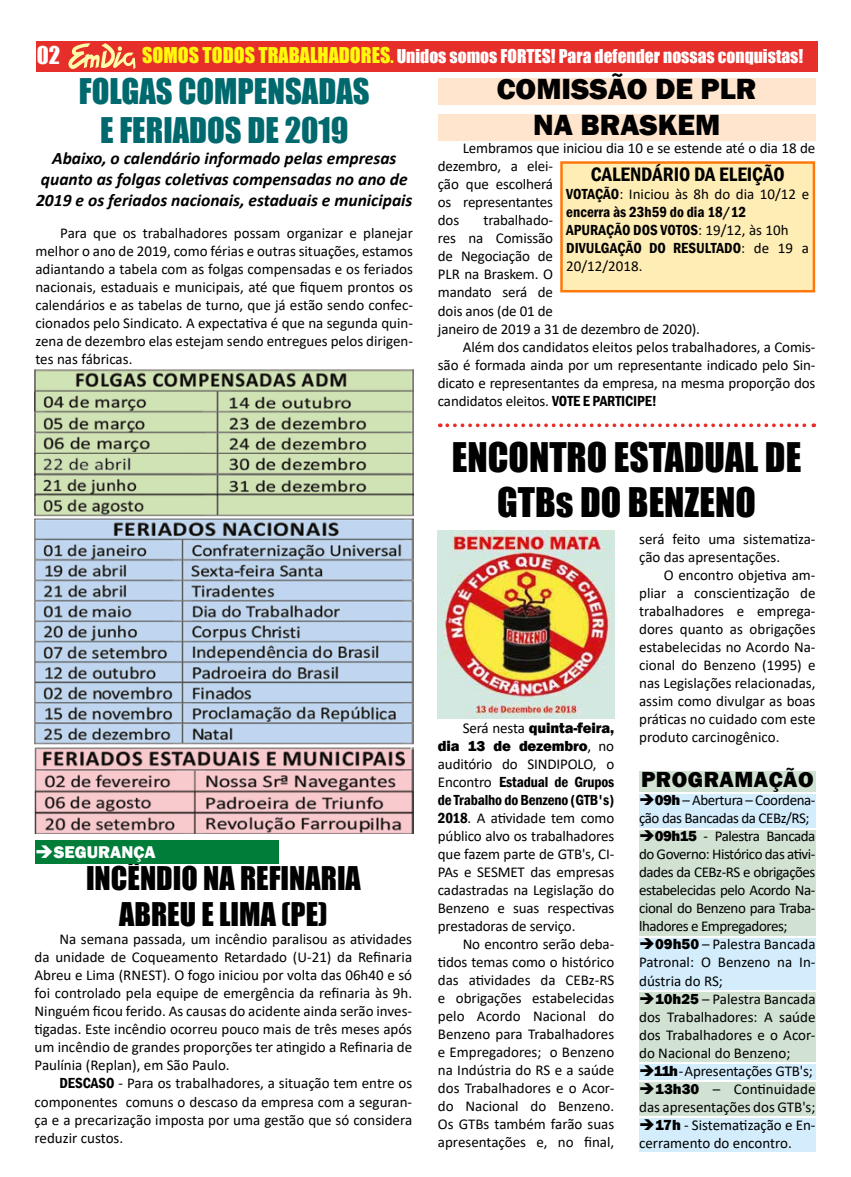
<style>
.page{position:relative;width:851px;height:1177px;background:#fff}
.page>*{position:absolute;margin:0;border:0;box-sizing:border-box;transform-origin:0 0}
.t1{font:37.5px/45px "Impact";color:#000;text-align:center}
.t2{font:32.5px/39px "Impact";color:#00696d;text-align:center}
.t3{font:30px/36px "Impact";color:#000;text-align:center}
.t4{font:800 30px/36px "Franklin Gothic";color:#000;text-align:center}
.t5{font:800 22.5px "Franklin Gothic";letter-spacing:.02em;color:#000}
.t6{font:22.5px "Impact";color:#fff}
.t7{font:600 condensed 20px "Franklin Gothic";color:#000}
.t8{font:italic 700 17.5px/21px "Calibri";color:#000;text-align:center}
.t9{font:17.5px "Impact";color:#fff}
.t10{font:800 17.5px "Franklin Gothic";color:#fff}
.t11{font:15px/18px "Calibri";letter-spacing:-.01em;color:#000;text-align:justify}
.t12{font:600 condensed 15px/18px "Franklin Gothic";color:#000}
.t13{font:15px/18px "Calibri";letter-spacing:-.03em;color:#000}
.t14{font:800 15px/18px "Franklin Gothic";letter-spacing:-.01em;color:#000;text-align:right}
.s1{font-size:20px;color:#fffa0a}
.s2{color:#fffa0a}
.s3{font-family:"Franklin Gothic";font-weight:600;font-stretch:condensed}
.s4{font-family:"Calibri";font-weight:400;font-stretch:normal}
.s5{font-family:"Calibri";font-weight:400}
.s6{font-family:"Franklin Gothic";font-weight:800}
</style>
<div class="page">
<div style="left:438px;top:78px;width:377px;height:27px;background:#ffe4ce"></div>
<div style="left:438px;top:114px;width:377px;height:27px;background:#ffe4ce"></div>
<div style="left:36px;top:41px;width:781px;height:30px;background:#e62e2a"></div>
<svg style="left:68px;top:43px;width:67px;height:26px"></svg>
<div style="left:561px;top:162px;width:252px;height:129px;background:#ffedb6"></div>
<div style="left:560px;top:161px;width:255px;height:131px;border:2px solid #ff780a"></div>
<svg style="left:447px;top:423px;width:367px;height:4px"></svg>
<img style="left:438px;top:530px;width:176px;height:188px">
<div style="left:35px;top:840px;width:243px;height:24px;background:#007d38"></div>
<img style="left:35px;top:369px;width:378px;height:464px">
<div style="left:639px;top:771px;width:176px;height:20px;background:#d1e2d3"></div>
<div style="left:639px;top:793px;width:176px;height:34px;background:#d4edfc"></div>
<div style="left:639px;top:829px;width:176px;height:106px;background:#d1e2d3"></div>
<div style="left:639px;top:937px;width:176px;height:52px;background:#d4edfc"></div>
<div style="left:639px;top:991px;width:176px;height:70px;background:#d1e2d3"></div>
<div style="left:639px;top:1063px;width:176px;height:16px;background:#d4edfc"></div>
<div style="left:639px;top:1081px;width:176px;height:34px;background:#d1e2d3"></div>
<div style="left:639px;top:1117px;width:176px;height:34px;background:#d4edfc"></div>
<h3 class="t6" style="left:37px;top:38px;width:25px">02</h3>
<p class="t9" style="left:142px;top:42px;width:662px"><span class="s1">SOMOS TODOS TRABALHADORES</span><span class="s2">.</span> Unidos somos FORTES! Para defender nossas conquistas!</p>
<h2 class="t2" style="left:79px;top:70px;width:292px">FOLGAS COMPENSADAS<br>E FERIADOS DE 2019</h2>
<p class="t8" style="left:36px;top:147px;width:378px">Abaixo, o calendário informado pelas empresas quanto as folgas coletivas compensadas no ano de<br>2019 e os feriados nacionais, estaduais e municipais</p>
<p class="t11" style="left:35px;top:223px;width:379px;text-indent:25px">Para que os trabalhadores possam organizar e planejar melhor o ano de 2019, como férias e outras situações, estamos adiantando a tabela com as folgas compensadas e os feriados nacionais, estaduais e municipais, até que fiquem prontos os calendários e as tabelas de turno, que já estão sendo confec&shy;cionados pelo Sindicato. A expectativa é que na segunda quin&shy;zena de dezembro elas estejam sendo entregues pelos dirigen&shy;tes nas fábricas.</p>
<p class="t10" style="left:35px;top:840px;width:122px">➔SEGURANÇA</p>
<h3 class="t3" style="left:86px;top:859px;width:276px">INCÊNDIO NA REFINARIA<br>ABREU E LIMA (PE)</h3>
<p class="t11" style="left:35px;top:930px;width:379px;text-indent:25px">Na semana passada, um incêndio paralisou as atividades da unidade de Coqueamento Retardado (U-21) da Refinaria Abreu e Lima (RNEST). O fogo iniciou por volta das 06h40 e só foi controlado pela equipe de emergência da refinaria às 9h.<br>Ninguém ficou ferido. As causas do acidente ainda serão inves&shy;tigadas. Este incêndio ocorreu pouco mais de três meses após um incêndio de grandes proporções ter atingido a Refinaria de Paulínia (Replan), em São Paulo.</p>
<p class="t11" style="left:35px;top:1074px;width:379px;text-indent:25px"><span class="s3">DESCASO</span> - Para os trabalhadores, a situação tem entre os componentes comuns o descaso da empresa com a seguran&shy;ça e a precarização imposta por uma gestão que só considera reduzir custos.</p>
<h3 class="t4" style="left:496px;top:71px;width:261px">COMISSÃO DE PLR<br>NA BRASKEM</h3>
<p class="t11" style="left:438px;top:139px;width:379px;text-align:left;text-indent:25px">Lembramos que iniciou dia 10 e se estende até o dia 18 de dezembro, a elei-<br>ção que escolherá<br>os representantes<br>dos</p>
<h3 class="t7" style="left:590px;top:161px;width:195px">CALENDÁRIO DA ELEIÇÃO</h3>
<p class="t11" style="left:566px;top:185px;width:244px"><span class="s3">VOTAÇÃO</span>: Iniciou às 8h do dia 10/12 e</p>
<p class="t12" style="left:566px;top:203px;width:244px">encerra às 23h59 do dia 18/12<br>APURAÇÃO DOS VOTOS<span class="s4">: 19/12, às 10h<br></span>DIVULGAÇÃO DO RESULTADO<span class="s4">: de 19 a</span></p>
<p class="t11" style="left:566px;top:257px;width:78px">20/12/2018.</p>
<p class="t11" style="left:483px;top:211px;width:71px">trabalhado-</p>
<p class="t11" style="left:438px;top:229px;width:117px">res na Comissão</p>
<p class="t11" style="left:438px;top:247px;width:117px">de Negociação de</p>
<p class="t11" style="left:438px;top:265px;width:117px">PLR na Braskem. O</p>
<p class="t11" style="left:438px;top:283px;width:117px">mandato será de</p>
<p class="t11" style="left:438px;top:301px;width:117px">dois anos (de 01 de</p>
<p class="t11" style="left:438px;top:319px;width:263px">janeiro de 2019 a 31 de dezembro de 2020).</p>
<p class="t11" style="left:462px;top:337px;width:354px">Além dos candidatos eleitos pelos trabalhadores, a Comis-</p>
<p class="t11" style="left:438px;top:355px;width:379px">são é formada ainda por um representante indicado pelo Sin-</p>
<p class="t11" style="left:438px;top:373px;width:379px">dicato e representantes da empresa, na mesma proporção dos</p>
<p class="t11" style="left:438px;top:391px;width:220px">candidatos eleitos. <span class="s3">VOTE E PARTICIPE!</span></p>
<h1 class="t1" style="left:451px;top:434px;width:351px">ENCONTRO ESTADUAL DE<br>GTBs DO BENZENO</h1>
<p class="t14" style="left:438px;top:719px;width:178px"><span class="s5">Será nesta</span> quinta-feira, dia 13 de dezembro<span class="s5">, no</span></p>
<p class="t11" style="left:438px;top:754px;width:178px">auditório do SINDIPOLO, o</p>
<p class="t12" style="left:438px;top:773px;width:178px"><span class="s4">Encontro</span> Estadual de Grupos de Trabalho do Benzeno (GTB's)</p>
<p class="t11" style="left:438px;top:808px;width:178px"><span class="s3">2018</span>. A atividade tem como público alvo os trabalhadores que fazem parte de GTB's, CI-PAs e SESMET das empresas cadastradas na Legislação do Benzeno e suas respectivas prestadoras de serviço.</p>
<p class="t11" style="left:438px;top:934px;width:178px;text-indent:25px">No encontro serão deba&shy;tidos temas como o histórico das atividades da CEBz-RS e obrigações estabelecidas pelo Acordo Nacional do Benzeno para Trabalhadores e Empregadores; o Benzeno na Indústria do RS e a saúde dos Trabalhadores e o Acor&shy;do Nacional do Benzeno.<br>Os GTBs também farão suas apresentações e, no final,</p>
<p class="t11" style="left:639px;top:530px;width:178px">será feito uma sistematiza&shy;ção das apresentações.</p>
<p class="t11" style="left:639px;top:566px;width:178px;text-indent:25px">O encontro objetiva am&shy;pliar a conscientização de trabalhadores e emprega&shy;dores quanto as obrigações estabelecidas no Acordo Na&shy;cional do Benzeno (1995) e nas Legislações relacionadas, assim como divulgar as boas práticas no cuidado com este produto carcinogênico.</p>
<h3 class="t5" style="left:641px;top:765px;width:174px">PROGRAMAÇÃO</h3>
<p class="t13" style="left:639px;top:791px;width:178px">➔<span class="s6">09h</span> – Abertura – Coordena&shy;ção das Bancadas da CEBz/RS;</p>
<p class="t11" style="left:639px;top:827px;width:178px">➔<span class="s6">09h15</span> - Palestra Bancada do Governo: Histórico das ativi&shy;dades da CEBz-RS e obrigações estabelecidas pelo Acordo Na&shy;cional do Benzeno para Traba&shy;lhadores e Empregadores;</p>
<p class="t11" style="left:639px;top:935px;width:178px">➔<span class="s6">09h50</span> – Palestra Bancada Patronal: O Benzeno na In&shy;dústria do RS;</p>
<p class="t11" style="left:639px;top:989px;width:178px">➔<span class="s6">10h25</span> – Palestra Bancada dos Trabalhadores: A saúde dos Trabalhadores e o Acor&shy;do Nacional do Benzeno;</p>
<p class="t11" style="left:639px;top:1061px;width:175px">➔<span class="s6">11h</span> - Apresentações GTB's;</p>
<p class="t11" style="left:639px;top:1079px;width:178px">➔<span class="s6">13h30</span> – Continuidade das apresentações dos GTB's;</p>
<p class="t11" style="left:639px;top:1115px;width:178px">➔<span class="s6">17h</span> - Sistematização e En&shy;cerramento do encontro.</p>
</div>
